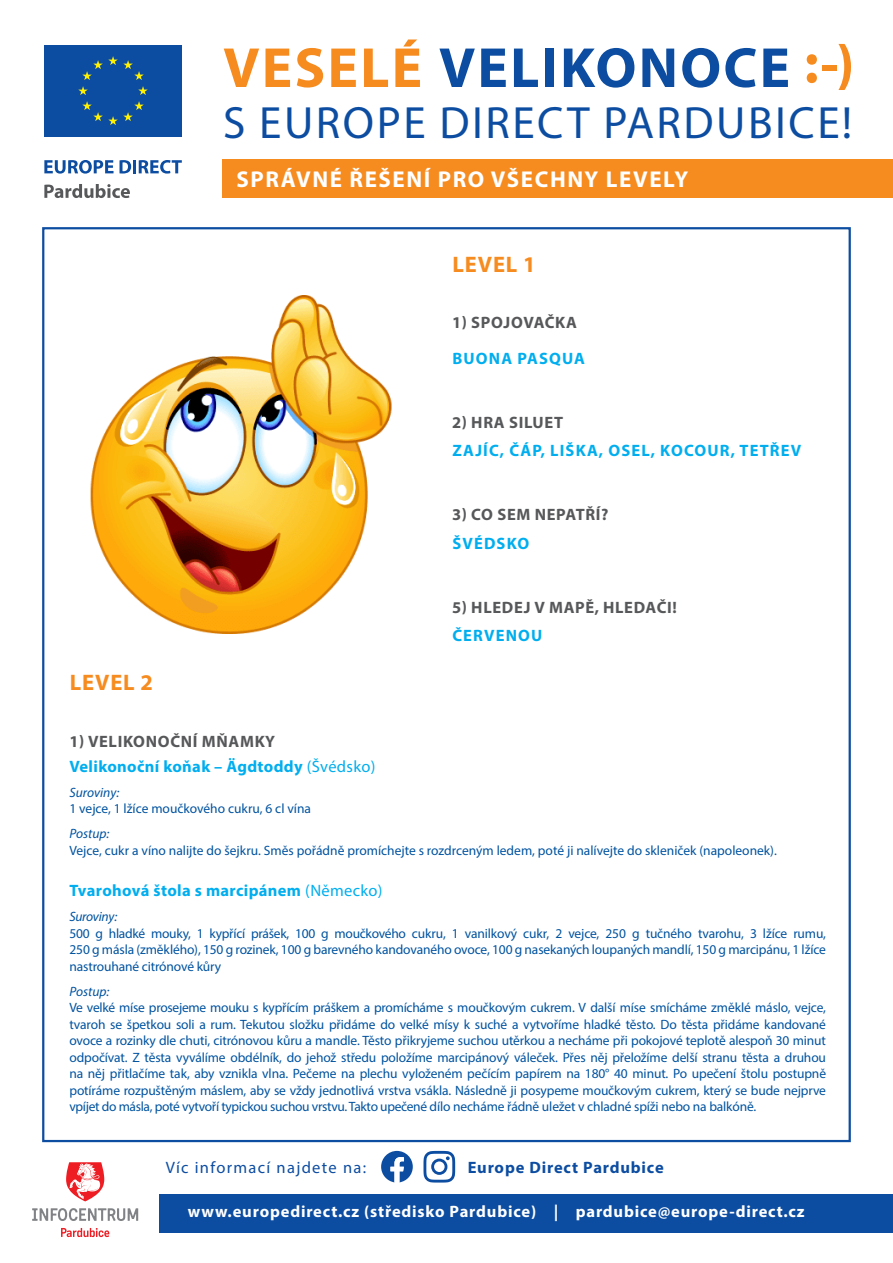
<style>
.page{position:relative;width:893px;height:1263px;background:#fff}
.page>*{position:absolute;margin:0;border:0;box-sizing:border-box;transform-origin:0 0}
.t1{font:700 57px "Myriad Pro";letter-spacing:.04em;color:#0d4da1}
.t2{font:45.45px "Myriad Pro";letter-spacing:.055em;color:#0d4da1}
.t3{font:700 22.95px "Myriad Pro";letter-spacing:.07em;color:#fff}
.t4{font:700 22.5px "Myriad Pro";letter-spacing:.04em;color:#f68b1f}
.t5{font:700 16.5px "Myriad Pro";letter-spacing:.04em;color:#57585a}
.t6{font:700 16.5px "Myriad Pro";letter-spacing:.035em;color:#00aeef}
.t7{font:700 16.5px "Myriad Pro";letter-spacing:.05em;color:#fff}
.t8{font:700 16.5px "Myriad Pro";letter-spacing:.07em;color:#00aeef}
.t9{font:16.5px "Myriad Pro";letter-spacing:.08em;color:#0d4da1}
.t10{font:700 16.5px "Myriad Pro";letter-spacing:.05em;color:#0d4da1}
.t11{font:13.5px/16.5px "Myriad Pro";letter-spacing:-.005em;color:#0153a0;text-align:justify}
.t12{font:italic 13.5px "Myriad Pro";letter-spacing:-.005em;color:#0153a0}
.s1{color:#f68b1f}
.s2{font-weight:400}
</style>
<div class="page">
<div style="left:223px;top:160px;width:670px;height:38px;background:#f68b1f"></div>
<svg style="left:44px;top:160px;width:70px;height:14px"></svg>
<svg style="left:120px;top:160px;width:62px;height:14px"></svg>
<div style="left:44px;top:45px;width:138px;height:92px;background:#0d4da1"></div>
<svg style="left:78px;top:86px;width:10px;height:9px"></svg>
<svg style="left:82px;top:101px;width:62px;height:24px"></svg>
<svg style="left:138px;top:86px;width:10px;height:9px"></svg>
<svg style="left:82px;top:56px;width:62px;height:24px"></svg>
<svg style="left:44px;top:184px;width:86px;height:14px"></svg>
<svg style="left:66px;top:1162px;width:38px;height:39px"></svg>
<svg style="left:61px;top:1228px;width:48px;height:9px"></svg>
<svg style="left:32px;top:1208px;width:106px;height:13px"></svg>
<div style="left:159px;top:1194px;width:734px;height:38px;background:#0d4da1"></div>
<svg style="left:381px;top:1151px;width:32px;height:31px"></svg>
<svg style="left:423px;top:1151px;width:32px;height:31px"></svg>
<img style="left:90px;top:295px;width:302px;height:339px">
<p class="t1" style="left:223px;top:31px;width:633px"><span class="s1">VESELÉ</span> VELIKONOCE <span class="s1">:-)</span></p>
<p class="t2" style="left:223px;top:95px;width:631px">S EUROPE DIRECT PARDUBICE!</p>
<p class="t3" style="left:236px;top:164px;width:453px">SPRÁVNÉ ŘEŠENÍ PRO VŠECHNY LEVELY</p>
<p class="t4" style="left:452px;top:250px;width:85px">LEVEL 1</p>
<p class="t5" style="left:452px;top:312px;width:126px">1) SPOJOVAČKA</p>
<p class="t8" style="left:452px;top:348px;width:134px">BUONA PASQUA</p>
<p class="t5" style="left:452px;top:412px;width:112px">2) HRA SILUET</p>
<p class="t8" style="left:452px;top:440px;width:351px">ZAJÍC, ČÁP, LIŠKA, OSEL, KOCOUR, TETŘEV</p>
<p class="t5" style="left:452px;top:504px;width:158px">3) CO SEM NEPATŘÍ?</p>
<p class="t8" style="left:452px;top:533px;width:78px">ŠVÉDSKO</p>
<p class="t4" style="left:70px;top:668px;width:85px">LEVEL 2</p>
<p class="t5" style="left:452px;top:597px;width:226px">5) HLEDEJ V MAPĚ, HLEDAČI!</p>
<p class="t8" style="left:452px;top:625px;width:92px">ČERVENOU</p>
<p class="t5" style="left:69px;top:730px;width:207px">1) VELIKONOČNÍ MŇAMKY</p>
<p class="t6" style="left:69px;top:755px;width:308px">Velikonoční koňak – Ägdtoddy <span class="s2">(Švédsko)</span></p>
<p class="t12" style="left:69px;top:784px;width:51px">Suroviny:</p>
<p class="t11" style="left:69px;top:800px;width:243px">1 vejce, 1 lžíce moučkového cukru, 6 cl vína</p>
<p class="t12" style="left:69px;top:825px;width:41px">Postup:</p>
<p class="t11" style="left:69px;top:841px;width:709px">Vejce, cukr a víno nalijte do šejkru. Směs pořádně promíchejte s rozdrceným ledem, poté ji nalívejte do skleniček (napoleonek).</p>
<p class="t6" style="left:69px;top:880px;width:315px">Tvarohová štola s marcipánem <span class="s2">(Německo)</span></p>
<p class="t12" style="left:69px;top:908px;width:49px">Suroviny:</p>
<p class="t11" style="left:69px;top:924px;width:758px">500 g hladké mouky, 1 kypřící prášek, 100 g moučkového cukru, 1 vanilkový cukr, 2 vejce, 250 g tučného tvarohu, 3 lžíce rumu, 250 g másla (změklého), 150 g rozinek, 100 g barevného kandovaného ovoce, 100 g nasekaných loupaných mandlí, 150 g marcipánu, 1 lžíce nastrouhané citrónové kůry</p>
<p class="t12" style="left:69px;top:983px;width:41px">Postup:</p>
<p class="t11" style="left:69px;top:999px;width:758px">Ve velké míse prosejeme mouku s kypřícím práškem a promícháme s moučkovým cukrem. V další míse smícháme změklé máslo, vejce, tvaroh se špetkou soli a rum. Tekutou složku přidáme do velké mísy k suché a vytvoříme hladké těsto. Do těsta přidáme kandované ovoce a rozinky dle chuti, citrónovou kůru a mandle. Těsto přikryjeme suchou utěrkou a necháme při pokojové teplotě alespoň 30 minut odpočívat. Z těsta vyválíme obdélník, do jehož středu položíme marcipánový váleček. Přes něj přeložíme delší stranu těsta a druhou na něj přitlačíme tak, aby vznikla vlna. Pečeme na plechu vyloženém pečícím papírem na 180° 40 minut. Po upečení štolu postupně potíráme rozpuštěným máslem, aby se vždy jednotlivá vrstva vsákla. Následně ji posypeme moučkovým cukrem, který se bude nejprve vpíjet do másla, poté vytvoří typickou suchou vrstvu. Takto upečené dílo necháme řádně uležet v chladné spíži nebo na balkóně.</p>
<p class="t9" style="left:166px;top:1157px;width:202px">Víc informací najdete na:</p>
<p class="t10" style="left:468px;top:1156px;width:198px">Europe Direct Pardubice</p>
<p class="t7" style="left:188px;top:1201px;width:618px">www.europedirect.cz (středisko Pardubice) | pardubice@europe-direct.cz</p>
</div>
